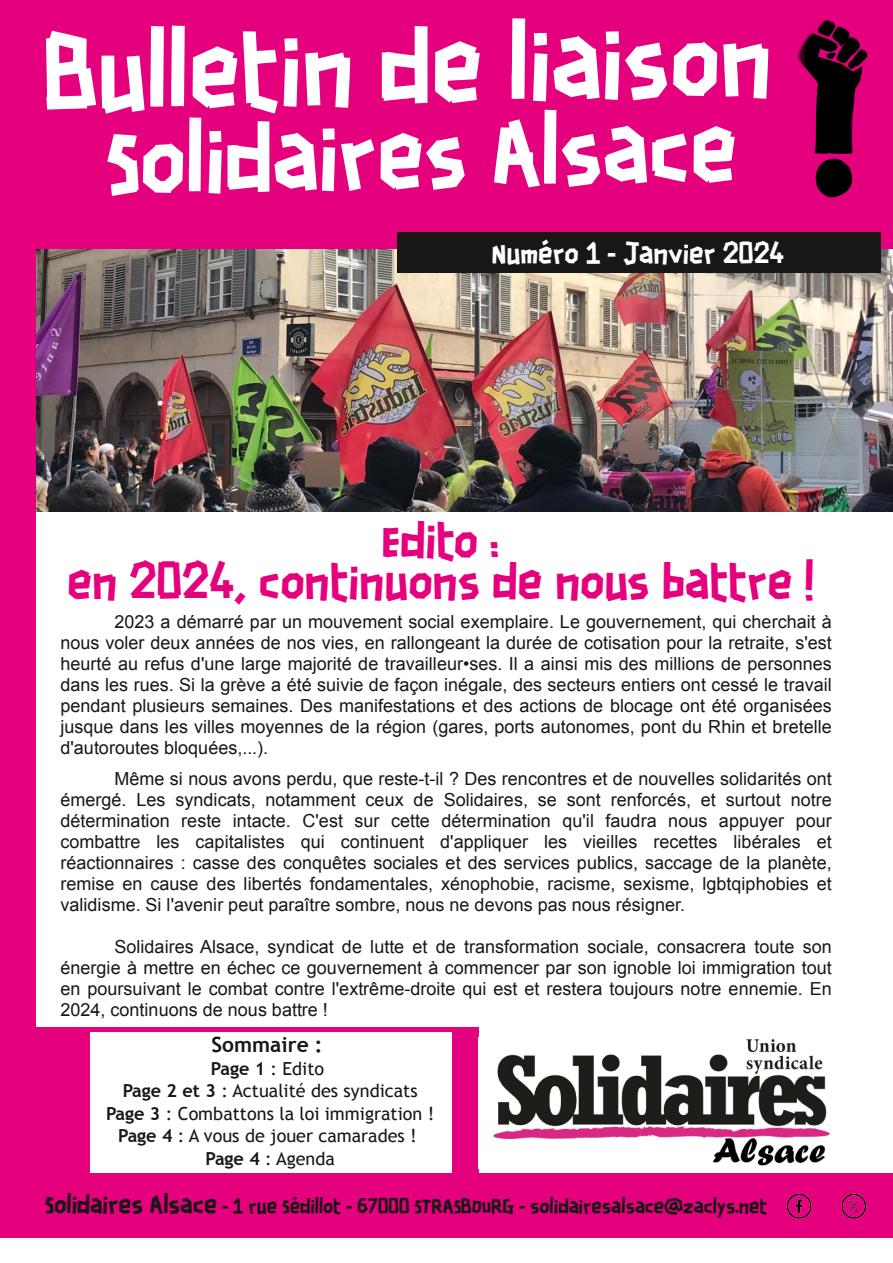
<style>
.page{position:relative;width:893px;height:1263px;background:#fff}
.page>*{position:absolute;margin:0;border:0;box-sizing:border-box;transform-origin:0 0}
.t1{font:90px "Scotchlidaires";color:#fff}
.t2{font:82.5px "Scotchlidaires";color:#fff}
.t3{font:43.5px/40.5px "Scotchlidaires";color:#e5007d;text-align:center}
.t4{font:25.5px "Scotchlidaires";color:#fff}
.t5{font:700 21px "Trebuchet MS";color:#181715}
.t6{font:18px/21px "Arial";color:#181715;text-align:justify}
.t7{font:18px/22.5px "Trebuchet MS";color:#181715;text-align:center}
.t8{font:18px "Scotchlidaires";color:#181715}
.s1{font-weight:700}
.s2{font-size:22.5px}
</style>
<div class="page">
<div style="left:0;top:0;width:893px;height:249px;background:#e5007d"></div>
<div style="left:36px;top:1028px;width:442px;height:149px;background:#e5007d"></div>
<img style="left:36px;top:249px;width:857px;height:263px">
<img style="left:493px;top:1039px;width:337px;height:127px">
<div style="left:397px;top:232px;width:483px;height:40px;background:#181715"></div>
<div style="left:90px;top:1032px;width:362px;height:144px;background:#fff"></div>
<div style="left:33px;top:1173px;width:860px;height:65px;background:#e5007d"></div>
<div style="left:0;top:227px;width:36px;height:1011px;background:#e5007d"></div>
<img style="left:786px;top:1193px;width:81px;height:26px">
<img style="left:779px;top:14px;width:100px;height:192px">
<h1 class="t1" style="left:44px;top:32px;width:729px;rotate:-1deg">Bulletin de liaison</h1>
<h2 class="t2" style="left:105px;top:122px;width:633px;rotate:-1deg">Solidaires Alsace</h2>
<h3 class="t4" style="left:492px;top:241px;width:294px">Numéro 1 - Janvier 2024</h3>
<h3 class="t3" style="left:67px;top:524px;width:748px">Edito :<br>en 2024, continuons de nous battre !</h3>
<p class="t6" style="left:60px;top:611px;width:773px;text-indent:54px">2023 a démarré par un mouvement social exemplaire. Le gouvernement, qui cherchait à nous voler deux années de nos vies, en rallongeant la durée de cotisation pour la retraite, s'est heurté au refus d'une large majorité de travailleur•ses. Il a ainsi mis des millions de personnes dans les rues. Si la grève a été suivie de façon inégale, des secteurs entiers ont cessé le travail pendant plusieurs semaines. Des manifestations et des actions de blocage ont été organisées jusque dans les villes moyennes de la région (gares, ports autonomes, pont du Rhin et bretelle d'autoroutes bloquées,...).</p>
<p class="t6" style="left:60px;top:769px;width:773px;text-indent:54px">Même si nous avons perdu, que reste-t-il ? Des rencontres et de nouvelles solidarités ont émergé. Les syndicats, notamment ceux de Solidaires, se sont renforcés, et surtout notre détermination reste intacte. C'est sur cette détermination qu'il faudra nous appuyer pour combattre les capitalistes qui continuent d'appliquer les vieilles recettes libérales et réactionnaires : casse des conquêtes sociales et des services publics, saccage de la planète, remise en cause des libertés fondamentales, xénophobie, racisme, sexisme, lgbtqiphobies et validisme. Si l'avenir peut paraître sombre, nous ne devons pas nous résigner.</p>
<p class="t6" style="left:60px;top:937px;width:773px;text-indent:54px">Solidaires Alsace, syndicat de lutte et de transformation sociale, consacrera toute son énergie à mettre en échec ce gouvernement à commencer par son ignoble loi immigration tout en poursuivant le combat contre l'extrême-droite qui est et restera toujours notre ennemie. En 2024, continuons de nous battre !</p>
<p class="t5" style="left:211px;top:1032px;width:113px">Sommaire :</p>
<p class="t7" style="left:106px;top:1057px;width:330px"><span class="s1">Page 1</span> : Edito<br><span class="s1">Page 2 et 3</span> : Actualité des syndicats<br><span class="s1">Page 3</span> : Combattons la loi immigration !<br><span class="s1">Page 4</span> : A vous de jouer camarades !<br><span class="s1">Page 4</span> : Agenda</p>
<p class="t8" style="left:45px;top:1198px;width:724px"><span class="s2">Solidaires Alsace</span> - 1 rue Sédillot - 67000 STRASBOURG - solidairesalsace@zaclys.net</p>
</div>
